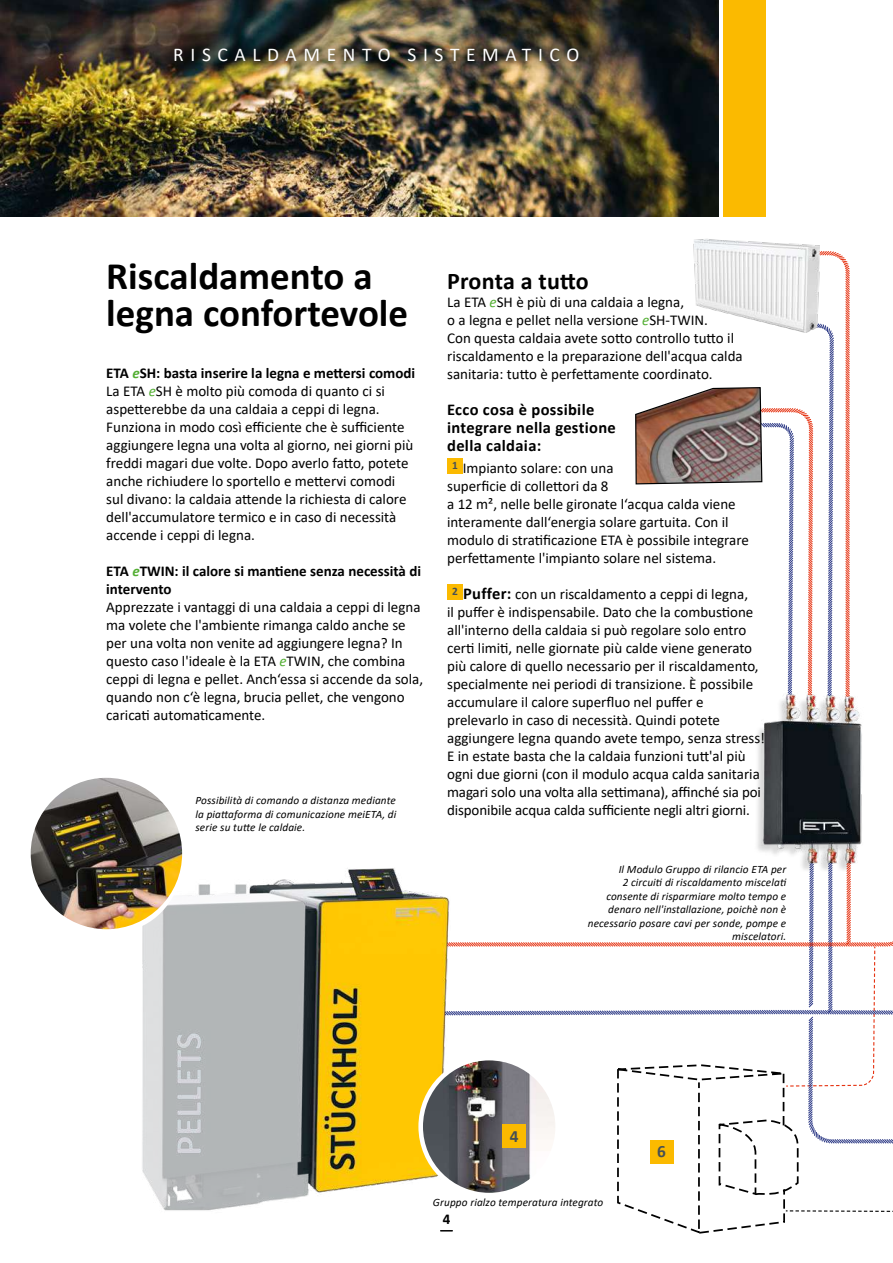
<style>
.page{position:relative;width:893px;height:1263px;background:#fff}
.page>*{position:absolute;margin:0;border:0;box-sizing:border-box;transform-origin:0 0}
.t1{font:700 39px/37.5px "Calibri";color:#000}
.t2{font:700 24px "Calibri";letter-spacing:.01em;color:#000}
.t3{font:19.5px "Calibri";letter-spacing:.34em;color:#fff}
.t4{font:700 17.25px "Calibri";color:#465055}
.t5{font:700 16.5px/18px "Calibri";letter-spacing:.02em;color:#000}
.t6{font:15px/18px "Calibri";color:#000}
.t7{font:700 15px/18px "Calibri";color:#000}
.t8{font:italic 11.25px/13.5px "Calibri";letter-spacing:.01em;color:#000;text-align:right}
.s1{font-style:italic;color:#52ae32}
.s2{font-weight:700;font-size:16.5px}
.s3{font-weight:700}
.s4{font-weight:700;font-style:italic;color:#52ae32}
</style>
<div class="page">
<img style="left:0;top:0;width:719px;height:216px">
<div style="left:723px;top:0;width:42px;height:216px;background:#fbba00"></div>
<img style="left:28px;top:775px;width:157px;height:157px;border-radius:78px">
<div style="left:26px;top:773px;width:161px;height:161px;border:5px solid #fff;border-radius:50%"></div>
<img style="left:694px;top:239px;width:126px;height:11px">
<svg style="left:635px;top:250px;width:215px;height:435px"></svg>
<div style="left:754px;top:697px;width:105px;height:176px;background:#000;opacity:.15"></div>
<img style="left:761px;top:685px;width:101px;height:168px">
<svg style="left:440px;top:853px;width:453px;height:381px"></svg>
<div style="left:159px;top:33px;width:434px;height:43px;background:#000;opacity:.85"></div>
<div style="left:447px;top:458px;width:16px;height:15px;background:#fbba00"></div>
<div style="left:447px;top:584px;width:16px;height:15px;background:#fbba00"></div>
<img style="left:132px;top:834px;width:319px;height:380px">
<img style="left:421px;top:1058px;width:137px;height:137px;border-radius:68px">
<div style="left:418px;top:1056px;width:142px;height:141px;border:5px solid #fff;border-radius:50%"></div>
<div style="left:502px;top:1124px;width:24px;height:24px;background:#fbba00"></div>
<h3 class="t3" style="left:173px;top:41px;width:407px">RISCALDAMENTO SISTEMATICO</h3>
<h1 class="t1" style="left:106px;top:256px;width:303px">Riscaldamento a legna confortevole</h1>
<h2 class="t2" style="left:447px;top:264px;width:143px">Pronta a tutto</h2>
<p class="t6" style="left:447px;top:292px;width:297px">La ETA <span class="s1">e</span>SH è più di una caldaia a legna,<br>o a legna e pellet nella versione <span class="s1">e</span>SH-TWIN.<br>Con questa caldaia avete sotto controllo tutto il riscaldamento e la preparazione dell'acqua calda sanitaria: tutto è perfettamente coordinato.</p>
<p class="t5" style="left:447px;top:400px;width:170px">Ecco cosa è possibile integrare nella gestione della caldaia:</p>
<p class="t6" style="left:447px;top:459px;width:303px;text-indent:5px"><sup>1</sup> Impianto solare: con una<br>superficie di collettori da 8<br>a 12 m², nelle belle gironate l‘acqua calda viene interamente dall‘energia solare gartuita. Con il modulo di stratificazione ETA è possibile integrare perfettamente l'impianto solare nel sistema.</p>
<p class="t6" style="left:447px;top:585px;width:320px;text-indent:5px"><sup>2</sup> <span class="s2">Puffer:</span> con un riscaldamento a ceppi di legna,<br>il puffer è indispensabile. Dato che la combustione all'interno della caldaia si può regolare solo entro certi limiti, nelle giornate più calde viene generato più calore di quello necessario per il riscaldamento, specialmente nei periodi di transizione. È possibile accumulare il calore superfluo nel puffer e prelevarlo in caso di necessità. Quindi potete aggiungere legna quando avete tempo, senza stress!<br>E in estate basta che la caldaia funzioni tutt'al più ogni due giorni (con il modulo acqua calda sanitaria magari solo una volta alla settimana), affinché sia poi disponibile acqua calda sufficiente negli altri giorni.</p>
<p class="t6" style="left:106px;top:364px;width:310px"><span class="s3">ETA</span> <span class="s4">e</span><span class="s3">SH: basta inserire la legna e mettersi comodi </span>La ETA <span class="s1">e</span>SH è molto più comoda di quanto ci si aspetterebbe da una caldaia a ceppi di legna.<br>Funziona in modo così efficiente che è sufficiente aggiungere legna una volta al giorno, nei giorni più freddi magari due volte. Dopo averlo fatto, potete anche richiudere lo sportello e mettervi comodi sul divano: la caldaia attende la richiesta di calore dell'accumulatore termico e in caso di necessità accende i ceppi di legna.</p>
<p class="t7" style="left:106px;top:562px;width:316px">ETA <span class="s1">e</span>TWIN: il calore si mantiene senza necessità di intervento</p>
<p class="t6" style="left:106px;top:598px;width:318px">Apprezzate i vantaggi di una caldaia a ceppi di legna ma volete che l'ambiente rimanga caldo anche se per una volta non venite ad aggiungere legna? In questo caso l'ideale è la ETA <span class="s1">e</span>TWIN, che combina ceppi di legna e pellet. Anch‘essa si accende da sola, quando non c‘è legna, brucia pellet, che vengono caricati automaticamente.</p>
<p class="t8" style="left:195px;top:793px;width:202px;text-align:justify">Possibilità di comando a distanza mediante la piattaforma di comunicazione meiETA, di serie su tutte le caldaie.</p>
<p class="t8" style="left:588px;top:861px;width:200px">Il Modulo Gruppo di rilancio ETA per<br>2 circuiti di riscaldamento miscelati consente di risparmiare molto tempo e denaro nell'installazione, poichè non è necessario posare cavi per sonde, pompe e miscelatori.</p>
<p class="t4" style="left:510px;top:1124px;width:10px">4</p>
<p class="t4" style="left:657px;top:1139px;width:10px">6</p>
<p class="t8" style="left:433px;top:1195px;width:172px">Gruppo rialzo temperatura integrato</p>
<p class="t7" style="left:443px;top:1210px;width:9px">4</p>
</div>
